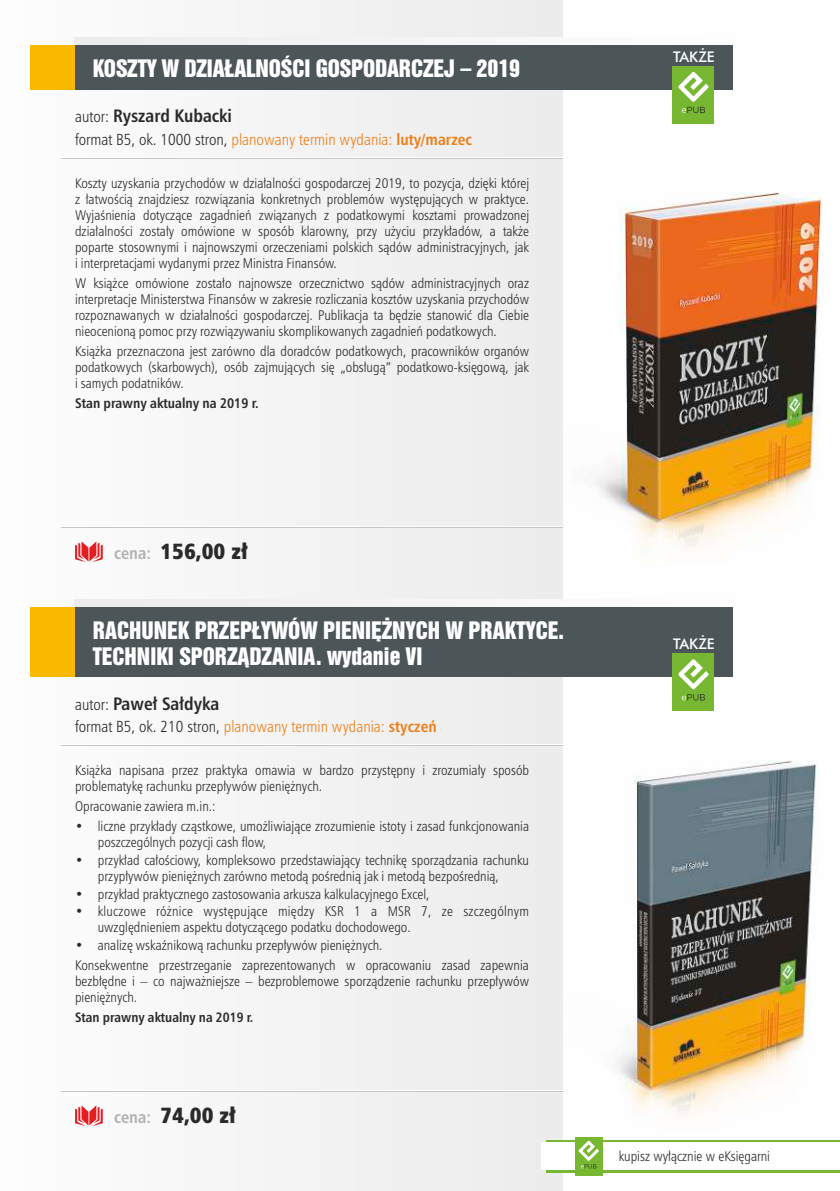
<style>
.page{position:relative;width:840px;height:1191px;background:#fff}
.page>*{position:absolute;margin:0;border:0;box-sizing:border-box;transform-origin:0 0}
.t1{font:22px/25.4px "Swis 921 EU";color:#fefefe}
.t2{font:22px "Humnst 777 X Blk Cn EU";color:#2a2a29}
.t3{font:700 18px "Humnst 777 Cn EU";color:#2a2a29}
.t4{font:16px "Humnst 777 Lt Cn EU";color:#ee7e19}
.t5{font:14.8px "Futura Md EU Normal";color:#fefefe}
.t6{font:14px/16px "Humnst 777 Lt Cn EU";color:#2a2a29}
.t7{font:700 14px "Humnst 777 Cn EU";color:#2a2a29}
.t8{font:700 13.6px "Humnst 777 Cn EU";color:#2a2a29}
.s1{font-family:"Humnst 777 Lt Cn EU";font-weight:400;font-size:16px}
.s2{color:#2a2a29}
.s3{font-family:"Humnst 777 Cn EU";font-weight:700}
.s4{font-family:"Humnst 777 Cn EU";font-weight:700;font-size:17px;color:#b2b2b3}
</style>
<div class="page">
<img style="left:562px;top:192px;width:259px;height:397px">
<img style="left:562px;top:760px;width:256px;height:380px">
<div style="left:0;top:0;width:562px;height:1191px;background:#f4f4f4"></div>
<div style="left:75px;top:599px;width:657px;height:53px;background:#f4f4f4"></div>
<hr style="left:61px;top:745px;width:501px;height:1px;background:#c4c5c5">
<hr style="left:61px;top:744px;width:501px;height:1px;background:#fefefe">
<svg style="left:546px;top:1140px;width:293px;height:32px"></svg>
<div style="left:541px;top:1142px;width:298px;height:27px;background:#fefefe"></div>
<hr style="left:61px;top:1091px;width:501px;height:1px;background:#c4c5c5">
<hr style="left:61px;top:1090px;width:501px;height:1px;background:#fefefe">
<svg style="left:75px;top:1105px;width:28px;height:21px"></svg>
<div style="left:75px;top:37px;width:657px;height:53px;background:#f4f4f4"></div>
<div style="left:75px;top:45px;width:657px;height:45px;background:#4c5659"></div>
<div style="left:30px;top:45px;width:45px;height:45px;background:#fab900"></div>
<hr style="left:61px;top:158px;width:501px;height:1px;background:#c4c5c5">
<hr style="left:61px;top:157px;width:501px;height:1px;background:#fefefe">
<hr style="left:61px;top:527px;width:501px;height:1px;background:#c4c5c5">
<hr style="left:61px;top:526px;width:501px;height:1px;background:#fefefe">
<svg style="left:75px;top:541px;width:28px;height:21px"></svg>
<div style="left:75px;top:607px;width:657px;height:70px;background:#4c5659"></div>
<div style="left:30px;top:607px;width:45px;height:70px;background:#fab900"></div>
<div style="left:574px;top:1137px;width:28px;height:38px;background:#77b731"></div>
<svg style="left:578px;top:1140px;width:20px;height:28px"></svg>
<div style="left:672px;top:653px;width:41px;height:58px;background:#77b731"></div>
<svg style="left:678px;top:659px;width:30px;height:41px"></svg>
<div style="left:672px;top:66px;width:41px;height:58px;background:#77b731"></div>
<svg style="left:678px;top:72px;width:30px;height:41px"></svg>
<h1 class="t1" style="left:93px;top:57px;width:428px">KOSZTY W DZIAŁALNOŚCI GOSPODARCZEJ – 2019</h1>
<p class="t3" style="left:75px;top:109px;width:158px"><span class="s1">autor:</span> Ryszard Kubacki</p>
<p class="t4" style="left:75px;top:133px;width:398px"><span class="s2">format B5, ok. 1000 stron,</span> planowany termin wydania: <span class="s3">luty/marzec</span></p>
<p class="t6" style="left:75px;top:176px;width:455px;text-align:justify">Koszty uzyskania przychodów w działalności gospodarczej 2019, to pozycja, dzięki której z łatwością znajdziesz rozwiązania konkretnych problemów występujących w praktyce.<br>Wyjaśnienia dotyczące zagadnień związanych z podatkowymi kosztami prowadzonej działalności zostały omówione w sposób klarowny, przy użyciu przykładów, a także poparte stosownymi i najnowszymi orzeczeniami polskich sądów administracyjnych, jak i interpretacjami wydanymi przez Ministra Finansów.</p>
<p class="t6" style="left:75px;top:276px;width:455px;text-align:justify">W książce omówione zostało najnowsze orzecznictwo sądów administracyjnych oraz interpretacje Ministerstwa Finansów w zakresie rozliczania kosztów uzyskania przychodów rozpoznawanych w działalności gospodarczej. Publikacja ta będzie stanowić dla Ciebie nieocenioną pomoc przy rozwiązywaniu skomplikowanych zagadnień podatkowych.</p>
<p class="t6" style="left:75px;top:344px;width:455px;text-align:justify">Książka przeznaczona jest zarówno dla doradców podatkowych, pracowników organów podatkowych (skarbowych), osób zajmujących się „obsługą” podatkowo-księgową, jak i samych podatników.</p>
<p class="t7" style="left:75px;top:397px;width:185px">Stan prawny aktualny na 2019 r.</p>
<h1 class="t2" style="left:114px;top:542px;width:135px"><span class="s4">cena:</span> 156,00 zł</h1>
<h1 class="t1" style="left:93px;top:619px;width:472px">RACHUNEK PRZEPŁYWÓW PIENIĘŻNYCH W PRAKTYCE.<br>TECHNIKI SPORZĄDZANIA. wydanie VI</h1>
<p class="t3" style="left:75px;top:696px;width:145px"><span class="s1">autor:</span> Paweł Sałdyka</p>
<p class="t4" style="left:75px;top:720px;width:363px"><span class="s2">format B5, ok. 210 stron,</span> planowany termin wydania: <span class="s3">styczeń</span></p>
<p class="t6" style="left:75px;top:763px;width:455px">Książka napisana przez praktyka omawia w bardzo przystępny i zrozumiały sposób problematykę rachunku przepływów pieniężnych.</p>
<p class="t6" style="left:75px;top:799px;width:142px">Opracowanie zawiera m.in.:</p>
<p class="t6" style="left:98px;top:819px;width:432px;text-indent:-23px">• liczne przykłady cząstkowe, umożliwiające zrozumienie istoty i zasad funkcjonowania poszczególnych pozycji cash flow,</p>
<p class="t6" style="left:75px;top:853px;width:455px;text-align:center">• przykład całościowy, kompleksowo przedstawiający technikę sporządzania rachunku przypływów pieniężnych zarówno metodą pośrednią jak i metodą bezpośrednią,</p>
<p class="t6" style="left:75px;top:887px;width:356px">• przykład praktycznego zastosowania arkusza kalkulacyjnego Excel,</p>
<p class="t6" style="left:98px;top:904px;width:432px;text-indent:-23px">• kluczowe różnice występujące między KSR 1 a MSR 7, ze szczególnym uwzględnieniem aspektu dotyczącego podatku dochodowego.</p>
<p class="t6" style="left:75px;top:936px;width:455px;line-height:20.2px">• analizę wskaźnikową rachunku przepływów pieniężnych.<br>Konsekwentne przestrzeganie zaprezentowanych w opracowaniu zasad zapewnia</p>
<p class="t6" style="left:75px;top:974px;width:455px">bezbłędne i – co najważniejsze – bezproblemowe sporządzenie rachunku przepływów pieniężnych.</p>
<p class="t8" style="left:75px;top:1011px;width:180px">Stan prawny aktualny na 2019 r.</p>
<h1 class="t2" style="left:114px;top:1106px;width:123px"><span class="s4">cena:</span> 74,00 zł</h1>
<p class="t5" style="left:672px;top:50px;width:43px">TAKŻE</p>
<p class="t5" style="left:672px;top:638px;width:43px">TAKŻE</p>
<p class="t6" style="left:618px;top:1149px;width:153px">kupisz wyłącznie w eKsięgarni</p>
</div>
